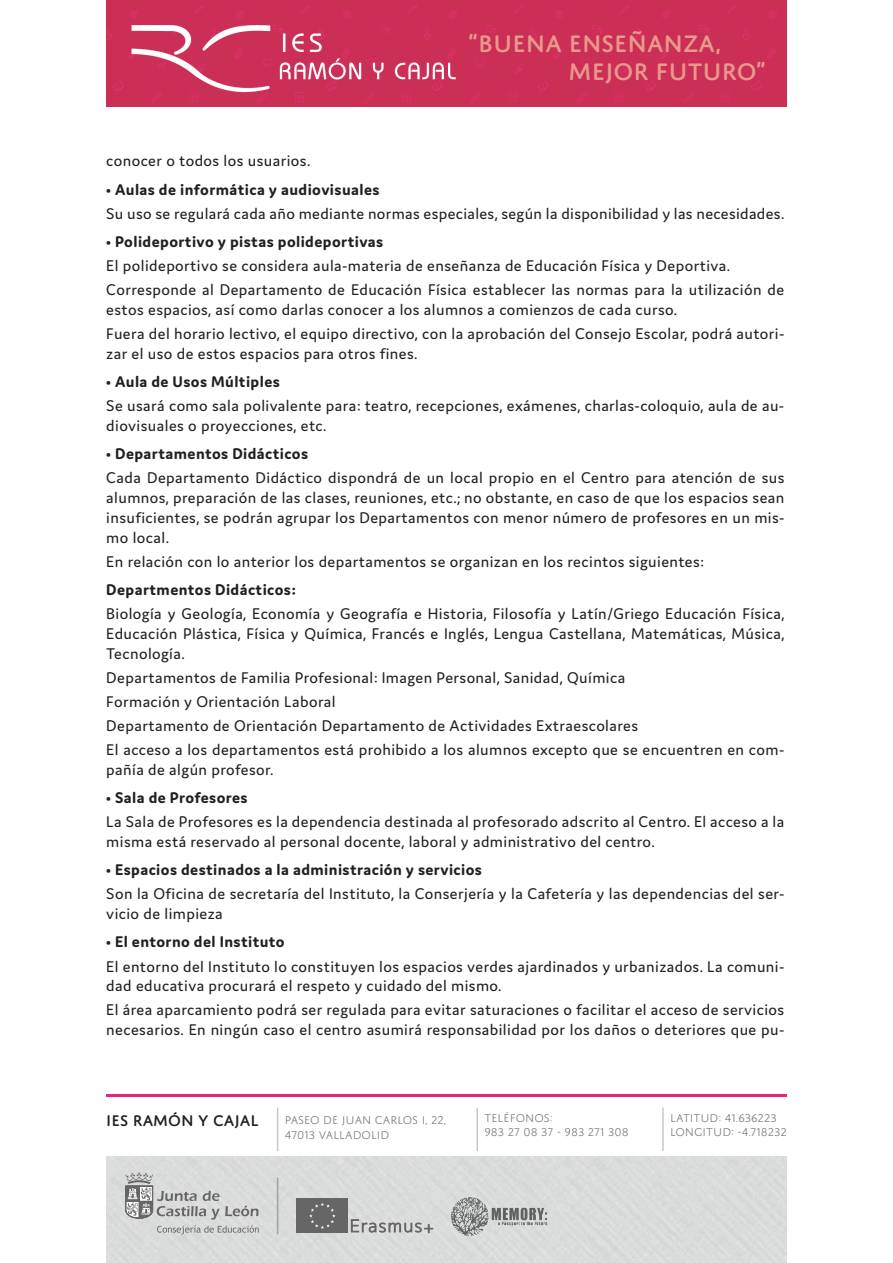
<style>
.page{position:relative;width:893px;height:1263px;background:#fff}
.page>*{position:absolute;margin:0;border:0;box-sizing:border-box;transform-origin:0 0}
.t1{font:500 25.5px/28.7px "Domus Titling";color:#e8998d}
.t2{font:16.5px/19.8px "Domus";letter-spacing:.025em;color:#231f20}
.t3{font:700 16.5px "Domus";letter-spacing:.025em;color:#231f20}
.t4{font:500 16.5px "Domus Titling";color:#231f20}
.t5{font:300 12px/14.4px "Domus Titling";color:#74787a}
</style>
<div class="page">
<div style="left:106px;top:1157px;width:681px;height:106px;background:#dadcda"></div>
<svg style="left:125px;top:1172px;width:133px;height:47px;background:#c4c5c4"></svg>
<svg style="left:157px;top:1225px;width:102px;height:9px"></svg>
<div style="left:297px;top:1199px;width:51px;height:34px;background:#666"></div>
<svg style="left:309px;top:1203px;width:27px;height:26px"></svg>
<svg style="left:351px;top:1219px;width:83px;height:14px"></svg>
<div style="left:106px;top:0;width:681px;height:106px;background:#cc2f55"></div>
<img style="left:125px;top:13px;width:337px;height:87px">
<img style="left:449px;top:1196px;width:102px;height:42px">
<hr style="left:106px;top:1095px;width:681px;height:2px;background:#e72382">
<hr style="left:277px;top:1107px;width:1px;height:44px;background:#ccc7c4">
<hr style="left:476px;top:1107px;width:2px;height:44px;background:#ccc7c4">
<hr style="left:662px;top:1107px;width:2px;height:44px;background:#ccc7c4">
<hr style="left:277px;top:1177px;width:1px;height:57px;background:#9ea1a7">
<h1 class="t1" style="left:569px;top:28px;width:199px;text-indent:-101px">“BUENA ENSEÑANZA,<br>MEJOR FUTURO”</h1>
<p class="t2" style="left:106px;top:151px;width:206px">conocer o todos los usuarios.</p>
<p class="t3" style="left:106px;top:180px;width:275px">• Aulas de informática y audiovisuales</p>
<p class="t2" style="left:106px;top:203px;width:679px">Su uso se regulará cada año mediante normas especiales, según la disponibilidad y las necesidades.</p>
<p class="t3" style="left:106px;top:233px;width:278px">• Polideportivo y pistas polideportivas</p>
<p class="t2" style="left:106px;top:254px;width:679px;line-height:24px">El polideportivo se considera aula-materia de enseñanza de Educación Física y Deportiva.<br>Corresponde al Departamento de Educación Física establecer las normas para la utilización de</p>
<p class="t2" style="left:106px;top:297px;width:679px;line-height:24px">estos espacios, así como darlas conocer a los alumnos a comienzos de cada curso.<br>Fuera del horario lectivo, el equipo directivo, con la aprobación del Consejo Escolar, podrá autori-</p>
<p class="t2" style="left:106px;top:343px;width:313px">zar el uso de estos espacios para otros fines.</p>
<p class="t3" style="left:106px;top:373px;width:175px">• Aula de Usos Múltiples</p>
<p class="t2" style="left:106px;top:396px;width:679px">Se usará como sala polivalente para: teatro, recepciones, exámenes, charlas-coloquio, aula de au&shy;diovisuales o proyecciones, etc.</p>
<p class="t3" style="left:106px;top:445px;width:203px">• Departamentos Didácticos</p>
<p class="t2" style="left:106px;top:468px;width:680px;text-align:justify">Cada Departamento Didáctico dispondrá de un local propio en el Centro para atención de sus alumnos, preparación de las clases, reuniones, etc.; no obstante, en caso de que los espacios sean insuficientes, se podrán agrupar los Departamentos con menor número de profesores en un mis&shy;mo local.</p>
<p class="t2" style="left:106px;top:551px;width:600px">En relación con lo anterior los departamentos se organizan en los recintos siguientes:</p>
<p class="t3" style="left:106px;top:581px;width:191px">Departmentos Didácticos:</p>
<p class="t2" style="left:106px;top:604px;width:680px;text-align:justify">Biología y Geología, Economía y Geografía e Historia, Filosofía y Latín/Griego Educación Física, Educación Plástica, Física y Química, Francés e Inglés, Lengua Castellana, Matemáticas, Música, Tecnología.</p>
<p class="t2" style="left:106px;top:665px;width:679px;line-height:24px">Departamentos de Familia Profesional: Imagen Personal, Sanidad, Química<br>Formación y Orientación Laboral<br>Departamento de Orientación Departamento de Actividades Extraescolares<br>El acceso a los departamentos está prohibido a los alumnos excepto que se encuentren en com-</p>
<p class="t2" style="left:106px;top:759px;width:169px">pañía de algún profesor.</p>
<p class="t3" style="left:106px;top:789px;width:143px">• Sala de Profesores</p>
<p class="t2" style="left:106px;top:812px;width:680px">La Sala de Profesores es la dependencia destinada al profesorado adscrito al Centro. El acceso a la misma está reservado al personal docente, laboral y administrativo del centro.</p>
<p class="t3" style="left:106px;top:861px;width:377px">• Espacios destinados a la administración y servicios</p>
<p class="t2" style="left:106px;top:884px;width:680px">Son la Oficina de secretaría del Instituto, la Conserjería y la Cafetería y las dependencias del ser&shy;vicio de limpieza</p>
<p class="t3" style="left:106px;top:933px;width:180px">• El entorno del Instituto</p>
<p class="t2" style="left:106px;top:956px;width:680px">El entorno del Instituto lo constituyen los espacios verdes ajardinados y urbanizados. La comuni&shy;dad educativa procurará el respeto y cuidado del mismo.</p>
<p class="t2" style="left:106px;top:1000px;width:680px">El área aparcamiento podrá ser regulada para evitar saturaciones o facilitar el acceso de servicios necesarios. En ningún caso el centro asumirá responsabilidad por los daños o deteriores que pu-</p>
<p class="t4" style="left:106px;top:1111px;width:154px">IES RAMÓN Y CAJAL</p>
<p class="t5" style="left:285px;top:1113px;width:163px">PASEO DE JUAN CARLOS I, 22,<br>47013 VALLADOLID</p>
<p class="t5" style="left:484px;top:1110px;width:146px">TELÉFONOS:<br>983 27 08 37 - 983 271 308</p>
<p class="t5" style="left:670px;top:1110px;width:118px">LATITUD: 41.636223<br>LONGITUD: -4.718232</p>
</div>
